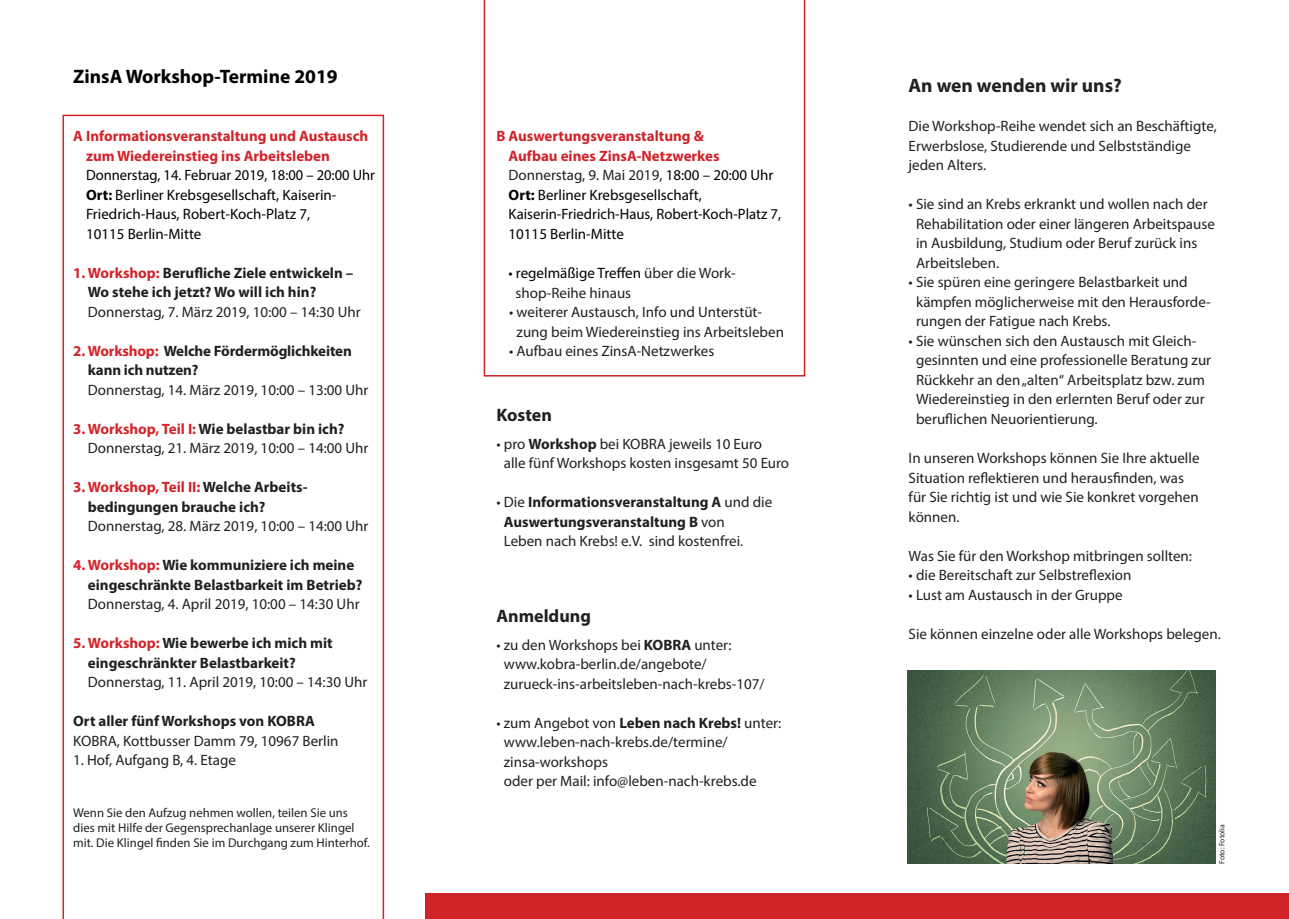
<style>
.page{position:relative;width:1289px;height:919px;background:#fff}
.page>*{position:absolute;margin:0;border:0;box-sizing:border-box;transform-origin:0 0}
.t1{font:700 19.5px "Myriad Pro";color:#000001}
.t2{font:700 19.5px "Myriad Pro";color:#231f20}
.t3{font:700 18px "Myriad Pro";color:#231f20}
.t4{font:15px/19.5px "Myriad Pro";color:#231f20}
.t5{font:700 15px/19.5px "Myriad Pro";color:#231f20}
.t6{font:15px/19.5px "Myriad Pro";color:#000001}
.t7{font:12.75px/15px "Myriad Pro";color:#231f20}
.t8{font:7.65px "Myriad Pro";color:#231f20}
.s1{font-weight:700;color:#d1232a}
.s2{font-weight:700}
.s3{color:#d1232a}
.s4{font-weight:400}
.s5{color:#231f20}
</style>
<div class="page">
<svg style="left:62px;top:115px;width:322px;height:803px"></svg>
<svg style="left:483px;top:0;width:322px;height:376px"></svg>
<img style="left:907px;top:670px;width:308px;height:193px">
<div style="left:425px;top:893px;width:863px;height:25px;background:#d1232a"></div>
<p class="t1" style="left:73px;top:63px;width:266px">ZinsA Workshop-Termine 2019</p>
<p class="t6" style="left:86px;top:126px;width:290px;text-indent:-13px"><span class="s1">A Informationsveranstaltung und Austausch zum Wiedereinstieg ins Arbeitsleben </span>Donnerstag, 14. Februar 2019, 18:00 – 20:00 Uhr <span class="s2">Ort:</span> Berliner Krebsgesellschaft, Kaiserin-Friedrich-Haus, Robert-Koch-Platz 7,<br>10115 Berlin-Mitte</p>
<p class="t5" style="left:88px;top:262px;width:274px;text-indent:-15px"><span class="s3">1. Workshop:</span> Berufliche Ziele entwickeln –<br>Wo stehe ich jetzt? Wo will ich hin?<br><span class="s4">Donnerstag, 7. März 2019, 10:00 – 14:30 Uhr</span></p>
<p class="t5" style="left:88px;top:340px;width:282px;text-indent:-15px"><span class="s3">2. Workshop:</span> Welche Fördermöglichkeiten kann ich nutzen?<br><span class="s4">Donnerstag, 14. März 2019, 10:00 – 13:00 Uhr</span></p>
<p class="t4" style="left:88px;top:418px;width:282px;text-indent:-15px"><span class="s1">3. Workshop, Teil I:</span> <span class="s2">Wie belastbar bin ich?<br></span>Donnerstag, 21. März 2019, 10:00 – 14:00 Uhr</p>
<p class="t4" style="left:88px;top:477px;width:282px;text-indent:-15px"><span class="s1">3. Workshop, Teil II:</span> <span class="s2">Welche Arbeits&shy;bedingungen brauche ich?<br></span>Donnerstag, 28. März 2019, 10:00 – 14:00 Uhr</p>
<p class="t5" style="left:88px;top:555px;width:276px;text-indent:-15px"><span class="s3">4. Workshop:</span> Wie kommuniziere ich meine eingeschränkte Belastbarkeit im Betrieb?<br><span class="s4">Donnerstag, 4. April 2019, 10:00 – 14:30 Uhr</span></p>
<p class="t5" style="left:88px;top:633px;width:281px;text-indent:-15px"><span class="s3">5. Workshop:</span> Wie bewerbe ich mich mit eingeschränkter Belastbarkeit?<br><span class="s4">Donnerstag, 11. April 2019, 10:00 – 14:30 Uhr</span></p>
<p class="t4" style="left:73px;top:711px;width:267px"><span class="s2">Ort aller fünf Workshops von KOBRA<br></span>KOBRA, Kottbusser Damm 79, 10967 Berlin</p>
<p class="t4" style="left:73px;top:750px;width:164px">1. Hof, Aufgang B, 4. Etage</p>
<p class="t7" style="left:73px;top:805px;width:298px">Wenn Sie den Aufzug nehmen wollen, teilen Sie uns dies mit Hilfe der Gegensprechanlage unserer Klingel mit. Die Klingel finden Sie im Durchgang zum Hinterhof.</p>
<p class="t6" style="left:508px;top:126px;width:274px;text-indent:-12px"><span class="s1">B Auswertungsveranstaltung &amp;<br>Aufbau eines ZinsA-Netzwerkes </span><span class="s5">Donnerstag, 9. Mai 2019,</span> 18:00 – 20:00 Uhr <span class="s2">Ort:</span> Berliner Krebsgesellschaft, Kaiserin-Friedrich-Haus, Robert-Koch-Platz 7, 10115 Berlin-Mitte</p>
<p class="t6" style="left:508px;top:263px;width:229px">• regelmäßige Treffen <span class="s5">über die Work-</span></p>
<p class="t4" style="left:515px;top:282px;width:117px">shop-Reihe hinaus</p>
<p class="t4" style="left:516px;top:302px;width:269px;text-indent:-7px">• weiterer Austausch, Info und Unterstüt&shy;zung beim Wiedereinstieg ins Arbeitsleben</p>
<p class="t4" style="left:509px;top:341px;width:207px">• Aufbau eines ZinsA-Netzwerkes</p>
<p class="t3" style="left:496px;top:403px;width:57px">Kosten</p>
<p class="t4" style="left:504px;top:433px;width:287px;text-indent:-7px">• pro <span class="s2">Workshop</span> bei KOBRA jeweils 10 Euro<br>alle fünf Workshops kosten insgesamt 50 Euro</p>
<p class="t5" style="left:504px;top:492px;width:270px;text-indent:-7px"><span class="s4">• Die</span> Informationsveranstaltung A <span class="s4">und die<br></span>Auswertungsveranstaltung B <span class="s4">von<br>Leben nach Krebs! e.V. sind kostenfrei.</span></p>
<p class="t3" style="left:496px;top:604px;width:96px">Anmeldung</p>
<p class="t4" style="left:504px;top:634px;width:262px;text-indent:-7px">• zu den Workshops bei <span class="s2">KOBRA</span> unter: www.kobra-berlin.de/angebote/ zurueck-ins-arbeitsleben-nach-krebs-107/</p>
<p class="t4" style="left:504px;top:712px;width:279px;text-indent:-7px">• zum Angebot von <span class="s2">Leben nach Krebs!</span> unter: www.leben-nach-krebs.de/termine/ zinsa-workshops<br>oder per Mail: info@leben-nach-krebs.de</p>
<p class="t2" style="left:908px;top:73px;width:215px">An wen wenden wir uns?</p>
<p class="t4" style="left:908px;top:116px;width:310px">Die Workshop-Reihe wendet sich an Beschäftigte,</p>
<p class="t4" style="left:908px;top:136px;width:284px">Erwerbslose, Studierende und Selbstständige jeden Alters.</p>
<p class="t4" style="left:916px;top:194px;width:300px;text-indent:-7px">• Sie sind an Krebs erkrankt und wollen nach der Rehabilitation oder einer längeren Arbeitspause in Ausbildung, Studium oder Beruf zurück ins Arbeitsleben.</p>
<p class="t4" style="left:916px;top:272px;width:296px;text-indent:-7px">• Sie spüren eine geringere Belastbarkeit und kämpfen möglicherweise mit den Herausforde&shy;rungen der Fatigue nach Krebs.</p>
<p class="t4" style="left:916px;top:331px;width:296px;text-indent:-7px">• Sie wünschen sich den Austausch mit Gleich&shy;gesinnten und eine professionelle Beratung zur Rückkehr an den „alten“ Arbeitsplatz bzw. zum Wiedereinstieg in den erlernten Beruf oder zur beruflichen Neuorientierung.</p>
<p class="t4" style="left:908px;top:448px;width:292px">In unseren Workshops können Sie Ihre aktuelle Situation reflektieren und herausfinden, was für Sie richtig ist und wie Sie konkret vorgehen können.</p>
<p class="t4" style="left:908px;top:545px;width:285px">Was Sie für den Workshop mitbringen sollten:</p>
<p class="t4" style="left:908px;top:565px;width:224px">• die Bereitschaft zur Selbstreflexion</p>
<p class="t4" style="left:908px;top:584px;width:215px">• Lust am Austausch in der Gruppe</p>
<p class="t4" style="left:908px;top:623px;width:314px">Sie können einzelne oder alle Workshops belegen.</p>
<p class="t8" style="left:1217px;top:863px;width:41px;rotate:-90deg">Foto: Fotolia</p>
</div>
